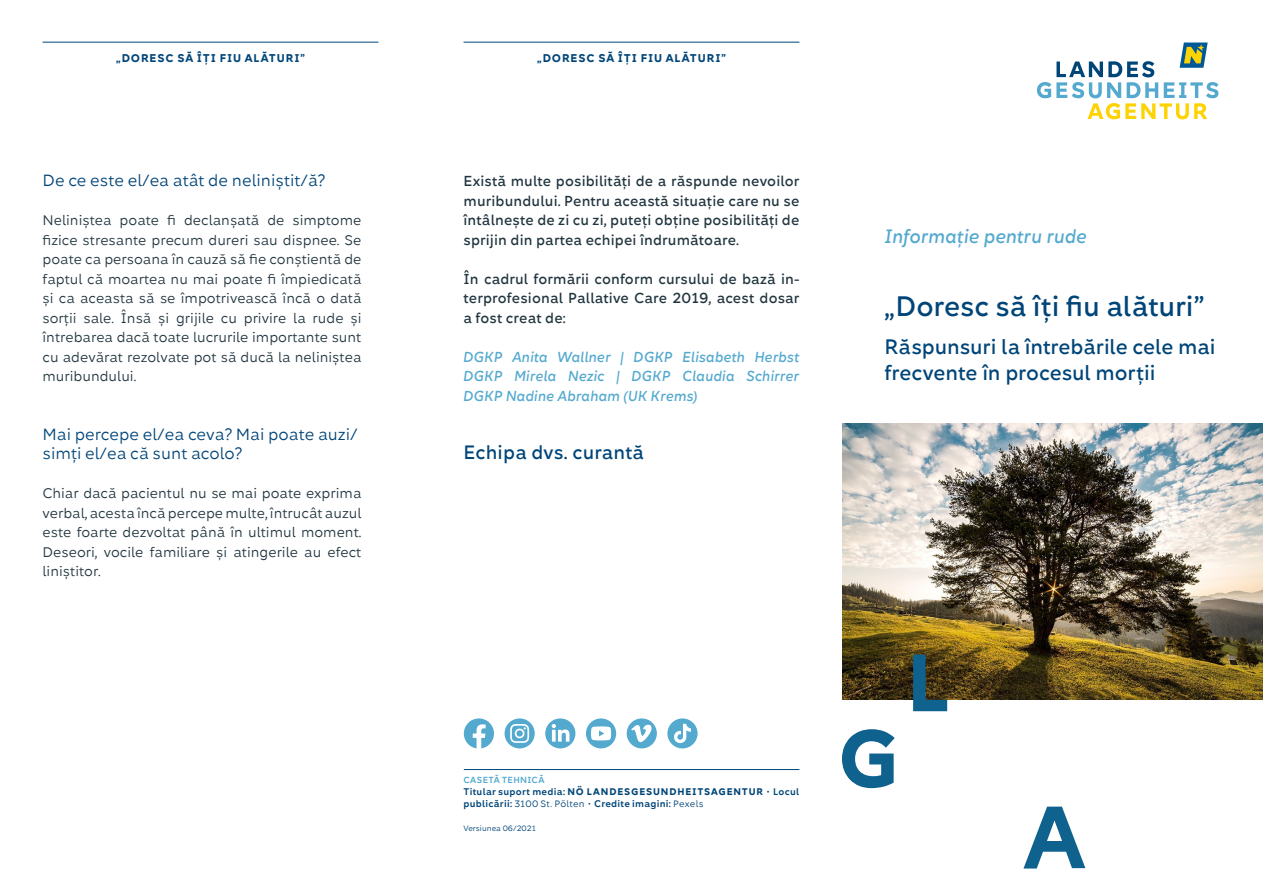
<style>
.page{position:relative;width:1263px;height:893px;background:#fff}
.page>*{position:absolute;margin:0;border:0;box-sizing:border-box;transform-origin:0 0}
.Zwischentitel{font:500 26.25px "Kometa";letter-spacing:-.005em;color:#004578}
.Zwischentitel-2{font:500 19.5px/25.5px "Kometa";letter-spacing:-.005em;color:#004578}
.Zwischentitel-3{font:18px "Kometa Med It";letter-spacing:-.005em;color:#54a9cf}
.Fliesstext{font:500 18px "Kometa";letter-spacing:.01em;color:#004578}
.Fliesstext-2{font:15.75px/19.5px "Kometa";color:#004578}
.Fliesstext-3{font:13.5px/19.5px "Kometa";color:#21353f;text-align:justify}
.Fliesstext-4{font:500 13.5px/19.5px "Kometa";letter-spacing:.01em;color:#21353f;text-align:justify}
.Fliesstext-5{font:13.5px/19.5px "Kometa Med It";color:#54a9cf;text-align:justify}
.t1{font:800 10.5px "Kometa";letter-spacing:.08em;color:#004578}
.Copytext_blau{font:9px/12px "Kometa Bld";letter-spacing:.03em;color:#004578}
.Copytext_blau-2{font:8.25px "Kometa Bld";letter-spacing:.035em;color:#54a9cf}
.Fliesstext-6{font:7.5px "Kometa";color:#004578}
.s1{font-family:"Kometa";font-weight:800}
.s2{font-family:"Kometa"}
</style>
<div class="page">
<hr style="left:43px;top:42px;width:335px;height:1px;background:#004578">
<hr style="left:463px;top:42px;width:336px;height:1px;background:#004578">
<hr style="left:464px;top:769px;width:335px;height:1px;background:#004578">
<img style="left:842px;top:423px;width:421px;height:277px">
<svg style="left:1037px;top:43px;width:181px;height:76px"></svg>
<svg style="left:913px;top:655px;width:34px;height:56px;background:#2b4b50"></svg>
<svg style="left:1023px;top:807px;width:62px;height:61px"></svg>
<svg style="left:842px;top:729px;width:53px;height:59px"></svg>
<svg style="left:464px;top:718px;width:30px;height:30px"></svg>
<svg style="left:504px;top:718px;width:31px;height:30px"></svg>
<svg style="left:516px;top:730px;width:7px;height:7px"></svg>
<svg style="left:667px;top:718px;width:30px;height:30px"></svg>
<svg style="left:545px;top:718px;width:30px;height:30px"></svg>
<svg style="left:586px;top:718px;width:30px;height:30px"></svg>
<svg style="left:627px;top:718px;width:30px;height:30px"></svg>
<p class="t1" style="left:116px;top:51px;width:190px">„DORESC SĂ ÎȚI FIU ALĂTURI”</p>
<p class="t1" style="left:537px;top:51px;width:190px">„DORESC SĂ ÎȚI FIU ALĂTURI”</p>
<p class="Fliesstext-2" style="left:43px;top:170px;width:284px">De ce este el/ea atât de neliniștit/ă?</p>
<p class="Fliesstext-3" style="left:43px;top:210px;width:320px">Neliniștea poate fi declanșată de simptome fizice stresante precum dureri sau dispnee. Se poate ca persoana în cauză să fie conștientă de faptul că moartea nu mai poate fi împiedicată și ca aceasta să se împotrivească încă o dată sorții sale. Însă și grijile cu privire la rude și întrebarea dacă toate lucrurile importante sunt cu adevărat rezolvate pot să ducă la neliniștea muribundului.</p>
<p class="Fliesstext-2" style="left:43px;top:424px;width:317px">Mai percepe el/ea ceva? Mai poate auzi/ simți el/ea că sunt acolo?</p>
<p class="Fliesstext-3" style="left:43px;top:483px;width:320px">Chiar dacă pacientul nu se mai poate exprima verbal, acesta încă percepe multe, întrucât auzul este foarte dezvoltat până în ultimul moment.<br>Deseori, vocile familiare și atingerile au efect liniștitor.</p>
<p class="Fliesstext-4" style="left:463px;top:171px;width:337px">Există multe posibilități de a răspunde nevoilor muribundului. Pentru această situație care nu se întâlnește de zi cu zi, puteți obține posibilități de sprijin din partea echipei îndrumătoare.</p>
<p class="Fliesstext-4" style="left:463px;top:269px;width:337px">În cadrul formării conform cursului de bază in&shy;terprofesional Pallative Care 2019, acest dosar a fost creat de:</p>
<p class="Fliesstext-5" style="left:463px;top:347px;width:337px">DGKP Anita Wallner | DGKP Elisabeth Herbst DGKP Mirela Nezic | DGKP Claudia Schirrer DGKP Nadine Abraham (UK Krems)</p>
<p class="Fliesstext" style="left:463px;top:441px;width:182px">Echipa dvs. curantă</p>
<p class="Copytext_blau-2" style="left:463px;top:774px;width:82px">CASETĂ TEHNICĂ</p>
<p class="Copytext_blau" style="left:463px;top:785px;width:337px">Titular suport media: <span class="s1">NÖ LANDESGESUNDHEITSAGENTUR</span> <span class="s2">•</span> Locul publicării: <span class="s2">3100 St. Pölten •</span> Credite imagini: <span class="s2">Pexels</span></p>
<p class="Fliesstext-6" style="left:463px;top:823px;width:74px">Versiunea 06/2021</p>
<p class="Zwischentitel-3" style="left:884px;top:225px;width:204px">Informație pentru rude</p>
<p class="Zwischentitel" style="left:884px;top:289px;width:321px">„Doresc să îți fiu alături”</p>
<p class="Zwischentitel-2" style="left:884px;top:334px;width:332px">Răspunsuri la întrebările cele mai frecvente în procesul morții</p>
</div>
